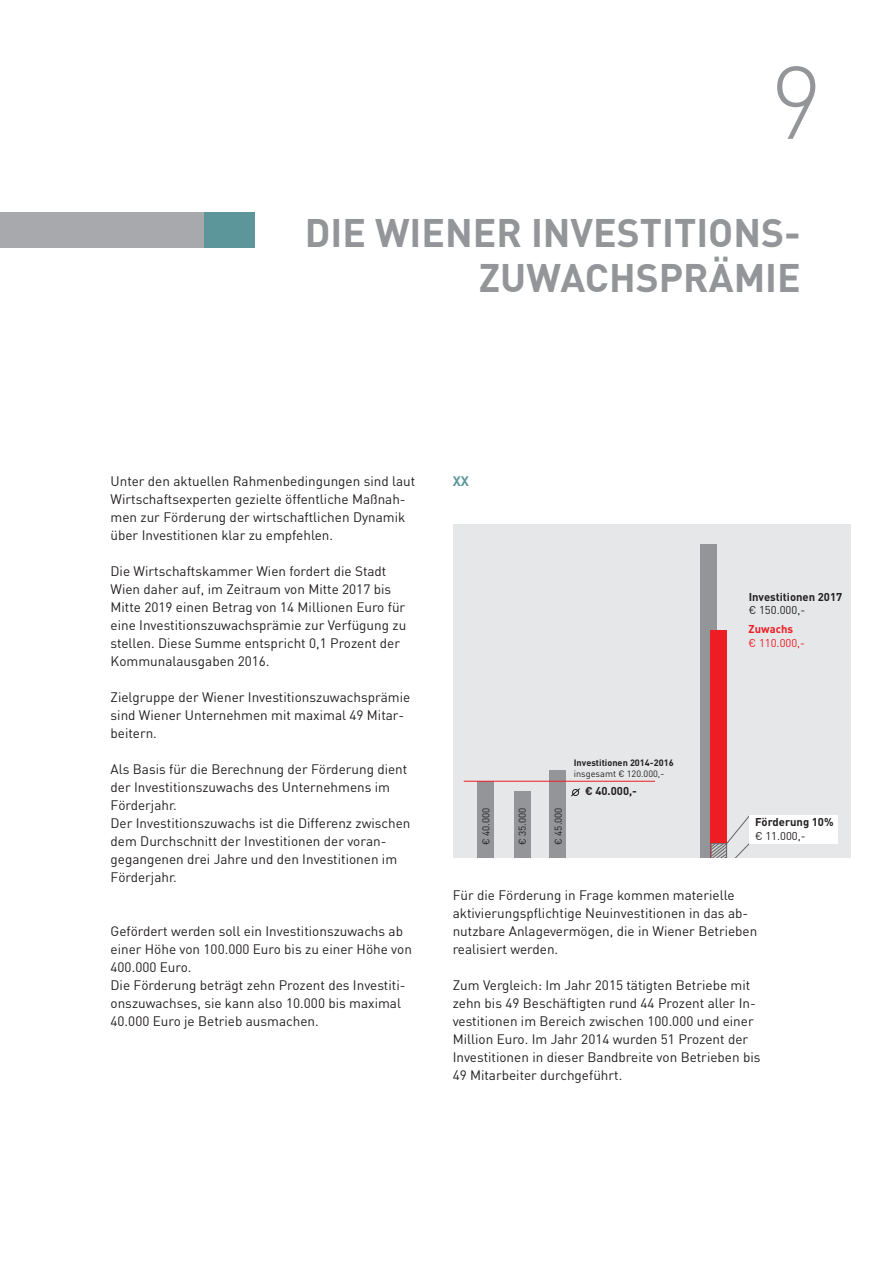
<style>
.page{position:relative;width:893px;height:1263px;background:#fff}
.page>*{position:absolute;margin:0;border:0;box-sizing:border-box;transform-origin:0 0}
.t1{font:300 101.25px "DIN";color:#939598}
.t2{font:700 39px "DIN";color:#939598}
.Fließtext{font:13.5px/18px "DIN";color:#231f20}
.Fließtext-2{font:700 13.5px "DIN";color:#5c969b}
.t3{font:700 11.25px/13.5px "DIN";color:#231f20}
.t4{font:11.25px/13.5px "DIN";color:#ee1d23}
.t5{font:9.9px "DIN";color:#231f20}
.t6{font:700 9.15px/10.9px "DIN";color:#231f20}
.s1{font-weight:400}
.s2{font-weight:700}
</style>
<div class="page">
<div style="left:453px;top:524px;width:397px;height:334px;background:#e6e7e9"></div>
<div style="left:478px;top:781px;width:16px;height:77px;background:#939598"></div>
<div style="left:550px;top:770px;width:16px;height:88px;background:#939598"></div>
<div style="left:701px;top:544px;width:16px;height:314px;background:#939598"></div>
<div style="left:711px;top:630px;width:16px;height:228px;background:#ee1d23"></div>
<div style="left:514px;top:791px;width:16px;height:67px;background:#939598"></div>
<div style="left:749px;top:815px;width:89px;height:28px;background:#fff"></div>
<svg style="left:710px;top:814px;width:40px;height:44px"></svg>
<hr style="left:464px;top:781px;width:191px;height:1px;background:#ee1d23">
<svg style="left:571px;top:788px;width:9px;height:9px"></svg>
<div style="left:0;top:213px;width:255px;height:35px;background:#a8a9ad"></div>
<div style="left:204px;top:213px;width:51px;height:35px;background:#5c969b"></div>
<h1 class="t1" style="left:770px;top:40px;width:54px">9</h1>
<p class="t2" style="left:305px;top:207px;width:497px">DIE WIENER INVESTITIONS-</p>
<p class="t2" style="left:479px;top:252px;width:323px">ZUWACHSPRÄMIE</p>
<p class="Fließtext" style="left:111px;top:472px;width:306px">Unter den aktuellen Rahmenbedingungen sind laut Wirtschaftsexperten gezielte öffentliche Maßnah&shy;men zur Förderung der wirtschaftlichen Dynamik über Investitionen klar zu empfehlen.</p>
<p class="Fließtext" style="left:111px;top:562px;width:297px">Die Wirtschaftskammer Wien fordert die Stadt Wien daher auf, im Zeitraum von Mitte 2017 bis Mitte 2019 einen Betrag von 14 Millionen Euro für eine Investitionszuwachsprämie zur Verfügung zu stellen. Diese Summe entspricht 0,1 Prozent der Kommunalausgaben 2016.</p>
<p class="Fließtext" style="left:111px;top:688px;width:301px">Zielgruppe der Wiener Investitionszuwachsprämie sind Wiener Unternehmen mit maximal 49 Mitar&shy;beitern.</p>
<p class="Fließtext" style="left:111px;top:760px;width:298px">Als Basis für die Berechnung der Förderung dient der Investitionszuwachs des Unternehmens im<br>Förderjahr.</p>
<p class="Fließtext" style="left:111px;top:814px;width:301px">Der Investitionszuwachs ist die Differenz zwischen dem Durchschnitt der Investitionen der voran&shy;gegangenen drei Jahre und den Investitionen im Förderjahr.</p>
<p class="Fließtext" style="left:111px;top:922px;width:303px">Gefördert werden soll ein Investitionszuwachs ab einer Höhe von 100.000 Euro bis zu einer Höhe von<br>400.000 Euro.</p>
<p class="Fließtext" style="left:111px;top:976px;width:296px">Die Förderung beträgt zehn Prozent des Investiti&shy;onszuwachses, sie kann also 10.000 bis maximal<br>40.000 Euro je Betrieb ausmachen.</p>
<p class="Fließtext-2" style="left:453px;top:472px;width:18px">XX</p>
<p class="t3" style="left:749px;top:589px;width:95px">Investitionen 2017 <span class="s1">€ 150.000,-</span></p>
<p class="t4" style="left:749px;top:622px;width:58px"><span class="s2">Zuwachs<br></span>€ 110.000,-</p>
<p class="t6" style="left:574px;top:756px;width:101px">Investitionen 2014-2016 <span class="s1">insgesamt € 120.000,-</span></p>
<p class="t3" style="left:585px;top:783px;width:53px">€ 40.000,-</p>
<p class="t5" style="left:480px;top:845px;width:39px;rotate:-90deg">€ 40.000</p>
<p class="t5" style="left:516px;top:845px;width:39px;rotate:-90deg">€ 35.000</p>
<p class="t5" style="left:552px;top:845px;width:39px;rotate:-90deg">€ 45.000</p>
<p class="t3" style="left:755px;top:815px;width:80px">Förderung 10% <span class="s1">€ 11.000,-</span></p>
<p class="Fließtext" style="left:453px;top:886px;width:306px">Für die Förderung in Frage kommen materielle aktivierungspflichtige Neuinvestitionen in das ab&shy;nutzbare Anlagevermögen, die in Wiener Betrieben realisiert werden.</p>
<p class="Fließtext" style="left:453px;top:976px;width:309px">Zum Vergleich: Im Jahr 2015 tätigten Betriebe mit zehn bis 49 Beschäftigten rund 44 Prozent aller In&shy;vestitionen im Bereich zwischen 100.000 und einer Million Euro. Im Jahr 2014 wurden 51 Prozent der Investitionen in dieser Bandbreite von Betrieben bis 49 Mitarbeiter durchgeführt.</p>
</div>
